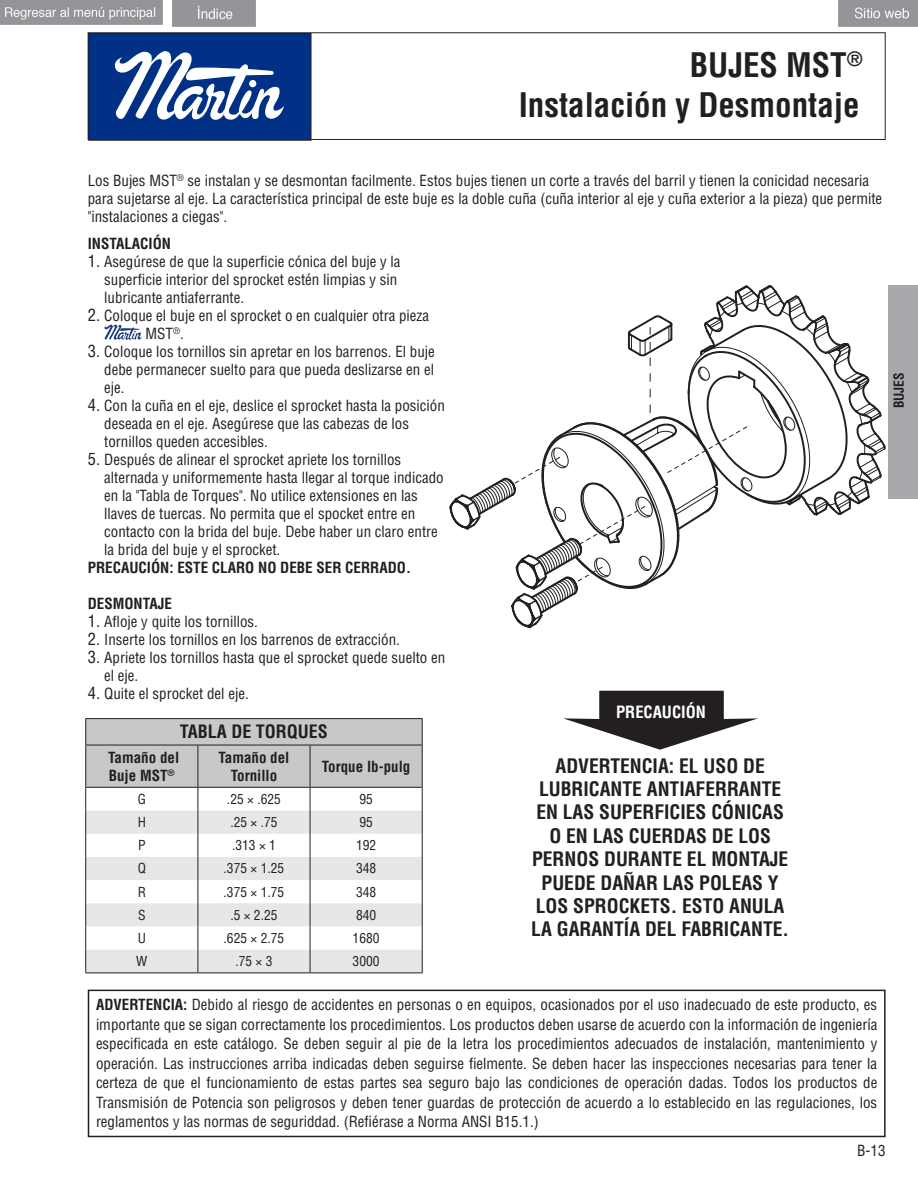
<style>
.page{position:relative;width:918px;height:1188px;background:#fff}
.page>*{position:absolute;margin:0;border:0;box-sizing:border-box;transform-origin:0 0}
.t1{font:700 condensed 33px "Helvetica LT Std";color:#231f20}
.t2{font:700 condensed 19.5px/23.4px "Helvetica LT Std";color:#231f20;text-align:center}
.t3{font:700 condensed 18px "Helvetica LT Std";color:#231f20}
.t4{font:700 condensed 16.5px "Helvetica LT Std";color:#fff}
.t5{font:condensed 15px/18px "Helvetica LT Std";color:#231f20}
.t6{font:700 condensed 15px/18px "Helvetica LT Std";color:#231f20}
.t7{font:condensed 13.5px "Helvetica LT Std";color:#231f20}
.s1{font-size:16.5px}
.s2{font-weight:700}
</style>
<div class="page">
<div style="left:88px;top:32px;width:798px;height:108px;border:1px solid #231f20"></div>
<div style="left:889px;top:285px;width:29px;height:213px;background:#a8a9ad"></div>
<div style="left:89px;top:34px;width:222px;height:106px;background:#003186"></div>
<svg style="left:114px;top:51px;width:170px;height:69px"></svg>
<div style="left:88px;top:33px;width:223px;height:108px;border:1px solid #231f20"></div>
<svg style="left:449px;top:285px;width:437px;height:344px"></svg>
<svg style="left:104px;top:324px;width:38px;height:16px"></svg>
<div style="left:88px;top:990px;width:798px;height:147px;border:2px solid #231f20"></div>
<hr style="left:85px;top:718px;width:113px;height:1px;background:#231f20">
<hr style="left:198px;top:718px;width:112px;height:1px;background:#231f20">
<hr style="left:310px;top:718px;width:113px;height:1px;background:#231f20">
<svg style="left:85px;top:719px;width:338px;height:254px"></svg>
<hr style="left:85px;top:973px;width:113px;height:1px;background:#231f20">
<hr style="left:198px;top:973px;width:112px;height:1px;background:#231f20">
<hr style="left:310px;top:973px;width:113px;height:1px;background:#231f20">
<svg style="left:563px;top:691px;width:195px;height:59px"></svg>
<div style="left:611px;top:696px;width:100px;height:33px;background:#231f20"></div>
<img style="left:0;top:1px;width:162px;height:24px">
<img style="left:172px;top:1px;width:84px;height:26px">
<img style="left:839px;top:1px;width:79px;height:25px">
<p class="t1" style="left:690px;top:45px;width:174px">BUJES MST<sup>®</sup></p>
<p class="t1" style="left:519px;top:84px;width:342px">Instalación y Desmontaje</p>
<p class="t5" style="left:88px;top:172px;width:796px">Los Bujes MST<sup>®</sup> se instalan y se desmontan facilmente. Estos bujes tienen un corte a través del barril y tienen la conicidad necesaria para sujetarse al eje. La característica principal de este buje es la doble cuña (cuña interior al eje y cuña exterior a la pieza) que permite "instalaciones a ciegas".</p>
<p class="t6" style="left:88px;top:234px;width:85px">INSTALACIÓN</p>
<p class="t5" style="left:104px;top:252px;width:298px;text-indent:-16px"><span class="s1">1.</span> Asegúrese de que la superficie cónica del buje y la superficie interior del sprocket estén limpias y sin lubricante antiaferrante.</p>
<p class="t5" style="left:146px;top:306px;width:285px;text-indent:-58px"><span class="s1">2.</span> Coloque el buje en el sprocket o en cualquier otra pieza<br>MST<sup>®</sup>.</p>
<p class="t5" style="left:104px;top:342px;width:332px;text-align:justify;text-indent:-16px"><span class="s1">3.</span> Coloque los tornillos sin apretar en los barrenos. El buje debe permanecer suelto para que pueda deslizarse en el eje.</p>
<p class="t5" style="left:104px;top:396px;width:342px;text-indent:-16px"><span class="s1">4.</span> Con la cuña en el eje, deslice el sprocket hasta la posición deseada en el eje. Asegúrese que las cabezas de los tornillos queden accesibles.</p>
<p class="t5" style="left:104px;top:450px;width:341px;text-indent:-16px"><span class="s1">5.</span> Después de alinear el sprocket apriete los tornillos alternada y uniformemente hasta llegar al torque indicado en la "Tabla de Torques". No utilice extensiones en las llaves de tuercas. No permita que el spocket entre en contacto con la brida del buje. Debe haber un claro entre la brida del buje y el sprocket.</p>
<p class="t6" style="left:88px;top:558px;width:322px">PRECAUCIÓN: ESTE CLARO NO DEBE SER CERRADO.</p>
<p class="t6" style="left:88px;top:594px;width:86px">DESMONTAJE</p>
<p class="t5" style="left:88px;top:612px;width:169px"><span class="s1">1.</span> Afloje y quite los tornillos.</p>
<p class="t5" style="left:88px;top:630px;width:311px"><span class="s1">2.</span> Inserte los tornillos en los barrenos de extracción.</p>
<p class="t5" style="left:104px;top:648px;width:343px;text-indent:-16px"><span class="s1">3.</span> Apriete los tornillos hasta que el sprocket quede suelto en el eje.</p>
<p class="t5" style="left:88px;top:684px;width:160px"><span class="s1">4.</span> Quite el sprocket del eje.</p>
<p class="t4" style="left:616px;top:702px;width:91px">PRECAUCIÓN</p>
<p class="t3" style="left:180px;top:720px;width:150px">TABLA DE TORQUES</p>
<p class="t6" style="left:108px;top:748px;width:72px">Tamaño del<br>Buje MST<sup>®</sup></p>
<p class="t6" style="left:218px;top:748px;width:72px;text-align:center">Tamaño del<br>Tornillo</p>
<p class="t6" style="left:322px;top:757px;width:90px">Torque lb-pulg</p>
<p class="t7" style="left:138px;top:790px;width:10px">G</p>
<p class="t7" style="left:227px;top:790px;width:55px">. 25 × . 625</p>
<p class="t7" style="left:359px;top:790px;width:15px">95</p>
<p class="t7" style="left:138px;top:814px;width:10px">H</p>
<p class="t7" style="left:230px;top:814px;width:49px">.25 × .75</p>
<p class="t7" style="left:359px;top:814px;width:15px">95</p>
<p class="t7" style="left:138px;top:837px;width:9px">P</p>
<p class="t7" style="left:232px;top:837px;width:45px">.313 × 1</p>
<p class="t7" style="left:356px;top:837px;width:22px">192</p>
<p class="t7" style="left:138px;top:860px;width:10px">Q</p>
<p class="t7" style="left:224px;top:860px;width:62px">.375 × 1.25</p>
<p class="t7" style="left:356px;top:860px;width:22px">348</p>
<p class="t7" style="left:138px;top:883px;width:10px">R</p>
<p class="t7" style="left:224px;top:883px;width:62px">.375 × 1.75</p>
<p class="t7" style="left:356px;top:883px;width:22px">348</p>
<p class="t7" style="left:138px;top:906px;width:9px">S</p>
<p class="t7" style="left:230px;top:906px;width:49px">.5 × 2.25</p>
<p class="t7" style="left:356px;top:906px;width:22px">840</p>
<p class="t7" style="left:138px;top:930px;width:10px">U</p>
<p class="t7" style="left:224px;top:930px;width:62px">.625 × 2.75</p>
<p class="t7" style="left:353px;top:930px;width:28px">1680</p>
<p class="t7" style="left:136px;top:953px;width:13px">W</p>
<p class="t7" style="left:235px;top:953px;width:39px">.75 × 3</p>
<p class="t7" style="left:353px;top:953px;width:28px">3000</p>
<p class="t2" style="left:531px;top:754px;width:258px">ADVERTENCIA: EL USO DE<br>LUBRICANTE ANTIAFERRANTE<br>EN LAS SUPERFICIES CÓNICAS<br>O EN LAS CUERDAS DE LOS<br>PERNOS DURANTE EL MONTAJE<br>PUEDE DAÑAR LAS POLEAS Y<br>LOS SPROCKETS. ESTO ANULA<br>LA GARANTÍA DEL FABRICANTE.</p>
<p class="t5" style="left:96px;top:995px;width:783px;line-height:19.5px;text-align:justify"><span class="s2">ADVERTENCIA:</span> Debido al riesgo de accidentes en personas o en equipos, ocasionados por el uso inadecuado de este producto, es importante que se sigan correctamente los procedimientos. Los productos deben usarse de acuerdo con la información de ingeniería especificada en este catálogo. Se deben seguir al pie de la letra los procedimientos adecuados de instalación, mantenimiento y operación. Las instrucciones arriba indicadas deben seguirse fielmente. Se deben hacer las inspecciones necesarias para tener la certeza de que el funcionamiento de estas partes sea seguro bajo las condiciones de operación dadas. Todos los productos de Transmisión de Potencia son peligrosos y deben tener guardas de protección de acuerdo a lo establecido en las regulaciones, los reglamentos y las normas de seguriddad. (Refiérase a Norma ANSI B15. 1.)</p>
<p class="t5" style="left:857px;top:1141px;width:30px">B-13</p>
</div>
